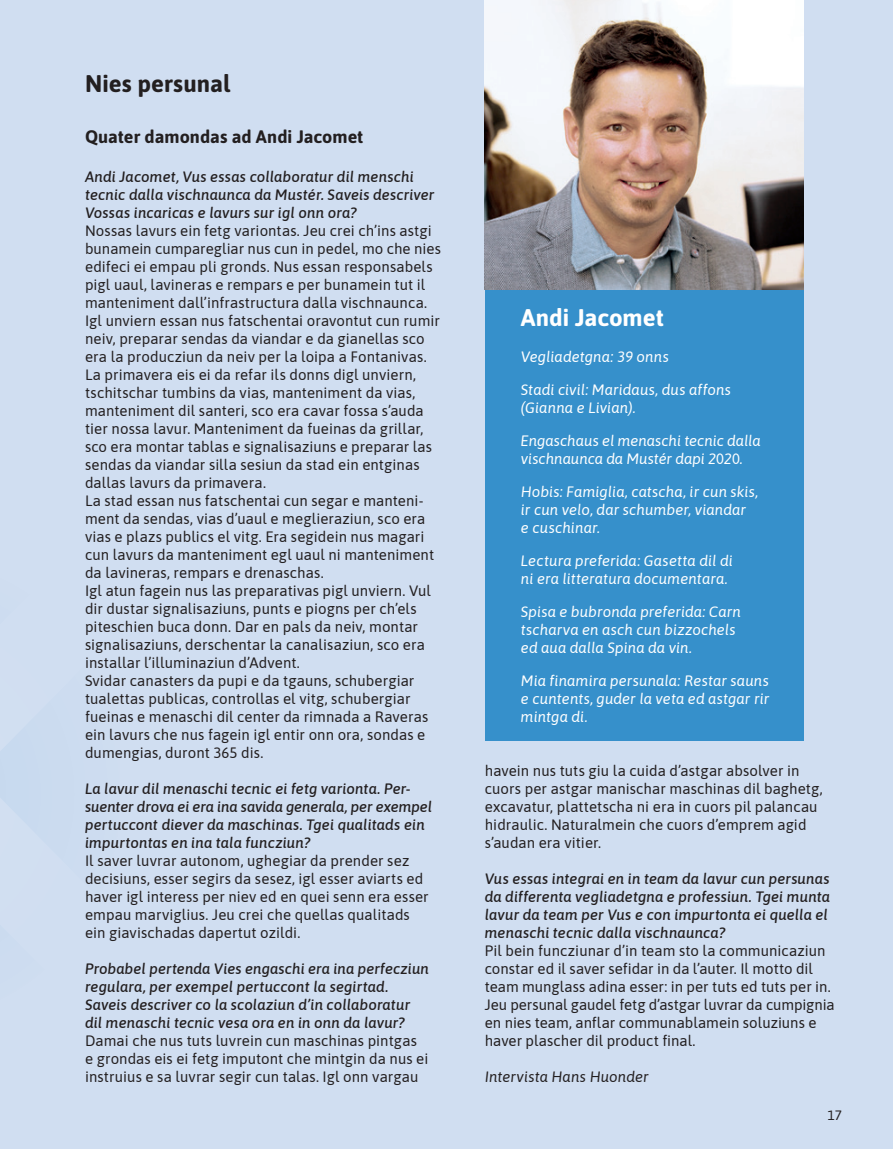
<style>
.page{position:relative;width:893px;height:1149px;background:#fff}
.page>*{position:absolute;margin:0;border:0;box-sizing:border-box;transform-origin:0 0}
.t1{font:700 24px "Asap";color:#231f20}
.t2{font:700 24px "Asap";letter-spacing:-.005em;color:#fff}
.t3{font:700 18px "Asap";color:#231f20}
.t4{font:15px/18px "Asap";letter-spacing:.005em;color:#231f20}
.t5{font:italic 500 15px/18px "Asap";letter-spacing:.01em;color:#231f20}
.t6{font:italic 15px/18px "Asap";letter-spacing:.005em;color:#fff}
.t7{font:italic 15px "Asap";letter-spacing:.01em;color:#231f20}
.t8{font:13.5px "Asap";color:#231f20}
.s1{font-style:normal}
</style>
<div class="page">
<div style="left:0;top:0;width:893px;height:1148px;background:#d0def1"></div>
<img style="left:485px;top:0;width:319px;height:290px">
<div style="left:485px;top:290px;width:319px;height:450px;background:#3690cb"></div>
<h1 class="t1" style="left:85px;top:66px;width:147px">Nies persunal</h1>
<p class="t3" style="left:85px;top:124px;width:280px">Quater damondas ad Andi Jacomet</p>
<p class="t5" style="left:85px;top:166px;width:351px">Andi Jacomet, Vus essas collaboratur dil menschi tecnic dalla vischnaunca da Mustér. Saveis descriver<br>Vossas incaricas e lavurs sur igl onn ora?</p>
<p class="t4" style="left:85px;top:221px;width:357px">Nossas lavurs ein fetg variontas. Jeu crei ch’ins astgi bunamein cumparegliar nus cun in pedel, mo che nies edifeci ei empau pli gronds. Nus essan responsabels pigl uaul, lavineras e rempars e per bunamein tut il manteniment dall’infrastructura dalla vischnaunca.<br>Igl unviern essan nus fatschentai oravontut cun rumir neiv, preparar sendas da viandar e da gianellas sco era la producziun da neiv per la loipa a Fontanivas.<br>La primavera eis ei da refar ils donns digl unviern, tschitschar tumbins da vias, manteniment da vias, manteniment dil santeri, sco era cavar fossa s’auda tier nossa lavur. Manteniment da fueinas da grillar, sco era montar tablas e signalisaziuns e preparar las sendas da viandar silla sesiun da stad ein entginas dallas lavurs da primavera.<br>La stad essan nus fatschentai cun segar e manteni&shy;ment da sendas, vias d’uaul e meglieraziun, sco era vias e plazs publics el vitg. Era segidein nus magari cun lavurs da manteniment egl uaul ni manteniment da lavineras, rempars e drenaschas.<br>Igl atun fagein nus las preparativas pigl unviern. Vul dir dustar signalisaziuns, punts e piogns per ch’els piteschien buca donn. Dar en pals da neiv, montar signalisaziuns, derschentar la canalisaziun, sco era installar l’illuminaziun d’Advent.<br>Svidar canasters da pupi e da tgauns, schubergiar tualettas publicas, controllas el vitg, schubergiar fueinas e menaschi dil center da rimnada a Raveras ein lavurs che nus fagein igl entir onn ora, sondas e dumengias, duront 365 dis.</p>
<p class="t5" style="left:85px;top:778px;width:349px">La lavur dil menaschi tecnic ei fetg varionta. Per&shy;suenter drova ei era ina savida generala, per exempel pertuccont diever da maschinas. Tgei qualitads ein impurtontas en ina tala funcziun?</p>
<p class="t4" style="left:85px;top:851px;width:345px">Il saver luvrar autonom, ughegiar da prender sez decisiuns, esser segirs da sesez, igl esser aviarts ed haver igl interess per niev ed en quei senn era esser empau marviglius. Jeu crei che quellas qualitads ein giavischadas dapertut ozildi.</p>
<p class="t5" style="left:85px;top:958px;width:345px">Probabel pertenda Vies engaschi era ina perfecziun regulara, per exempel pertuccont la segirtad.<br>Saveis descriver co la scolaziun d’in collaboratur dil menaschi tecnic vesa ora en in onn da lavur?</p>
<p class="t4" style="left:85px;top:1031px;width:345px">Damai che nus tuts luvrein cun maschinas pintgas e grondas eis ei fetg imputont che mintgin da nus ei instruius e sa luvrar segir cun talas. Igl onn vargau</p>
<h1 class="t2" style="left:521px;top:300px;width:145px">Andi Jacomet</h1>
<p class="t6" style="left:521px;top:347px;width:150px">Vegliadetgna: 39 onns</p>
<p class="t6" style="left:521px;top:380px;width:212px">Stadi civil: Maridaus, dus affons (Gianna e Livian).</p>
<p class="t6" style="left:521px;top:431px;width:241px">Engaschaus el menaschi tecnic dalla vischnaunca da Mustér dapi 2<span class="s1">0</span>2<span class="s1">0</span>.</p>
<p class="t6" style="left:521px;top:482px;width:239px">Hobis: Famiglia, catscha, ir cun skis, ir cun velo, dar schumber, viandar<br>e cuschinar.</p>
<p class="t6" style="left:521px;top:551px;width:213px">Lectura preferida: Gasetta dil di ni era litteratura documentara.</p>
<p class="t6" style="left:521px;top:602px;width:221px">Spisa e bubronda preferida: Carn tscharva en asch cun bizzochels ed aua dalla Spina da vin.</p>
<p class="t6" style="left:521px;top:671px;width:250px;text-align:justify">Mia finamira persunala: Restar sauns e cuntents, guder la veta ed astgar rir mintga di.</p>
<p class="t4" style="left:485px;top:761px;width:340px">havein nus tuts giu la cuida d’astgar absolver in cuors per astgar manischar maschinas dil baghetg, excavatur, plattetscha ni era in cuors pil palancau hidraulic. Naturalmein che cuors d’emprem agid s’audan era vitier.</p>
<p class="t5" style="left:485px;top:868px;width:347px">Vus essas integrai en in team da lavur cun persunas da differenta vegliadetgna e professiun. Tgei munta lavur da team per Vus e con impurtonta ei quella el menaschi tecnic dalla vischnaunca?</p>
<p class="t4" style="left:485px;top:941px;width:351px">Pil bein funcziunar d’in team sto la communicaziun constar ed il saver sefidar in da l’auter. Il motto dil team munglass adina esser: in per tuts ed tuts per in.<br>Jeu persunal gaudel fetg d’astgar luvrar da cumpignia en nies team, anflar communablamein soluziuns e haver plascher dil product final.</p>
<p class="t7" style="left:485px;top:1066px;width:165px">Intervista Hans Huonder</p>
<p class="t8" style="left:827px;top:1105px;width:16px">17</p>
</div>
